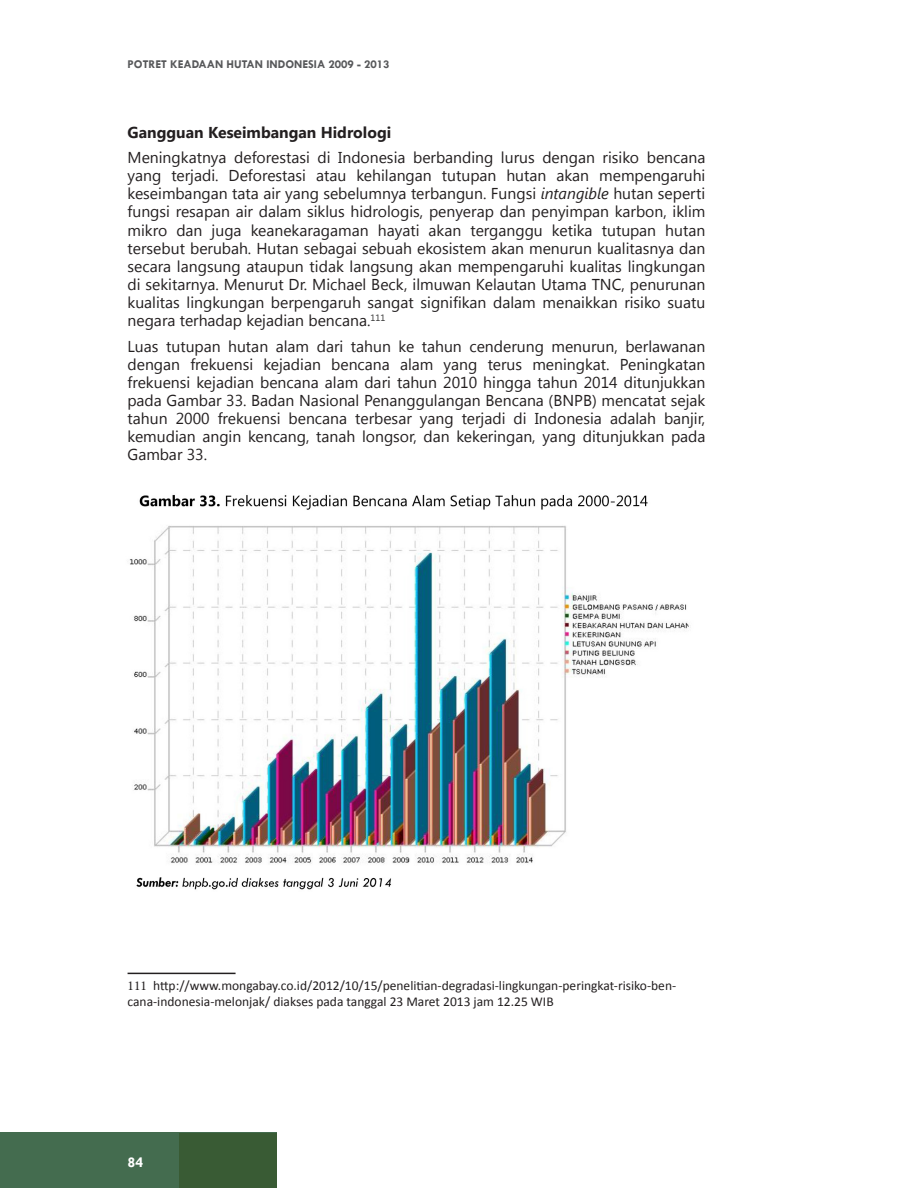
<style>
.page{position:relative;width:918px;height:1188px;background:#fff}
.page>*{position:absolute;margin:0;border:0;box-sizing:border-box;transform-origin:0 0}
.t1{font:15.75px/18.1px "Segoe UI";color:#231f20;text-align:justify}
.t2{font:700 15.75px "Segoe UI";color:#231f20}
.t3{font:700 15px "Tw Cen";color:#fff}
.t4{font:13.5px/16.2px "Calibri";color:#231f20}
.t5{font:700 12px "Tw Cen";color:#57585a}
.s1{font-style:italic}
.s2{font-family:"Minion Pro"}
</style>
<div class="page">
<div style="left:0;top:1133px;width:277px;height:55px;background:#446c4f"></div>
<div style="left:180px;top:1133px;width:97px;height:55px;background:#395b34"></div>
<hr style="left:128px;top:973px;width:108px;height:1px;background:#231f20">
<img style="left:129px;top:494px;width:560px;height:396px">
<p class="t5" style="left:128px;top:57px;width:264px">POTRET KEADAAN HUTAN INDONESIA 2009 - 2013</p>
<p class="t2" style="left:128px;top:121px;width:265px">Gangguan Keseimbangan Hidrologi</p>
<p class="t1" style="left:128px;top:148px;width:579px">Meningkatnya deforestasi di Indonesia berbanding lurus dengan risiko bencana yang terjadi. Deforestasi atau kehilangan tutupan hutan akan mempengaruhi keseimbangan tata air yang sebelumnya terbangun. Fungsi <span class="s1">intangible</span> hutan seperti fungsi resapan air dalam siklus hidrologis, penyerap dan penyimpan karbon, iklim mikro dan juga keanekaragaman hayati akan terganggu ketika tutupan hutan tersebut berubah. Hutan sebagai sebuah ekosistem akan menurun kualitasnya dan secara langsung ataupun tidak langsung akan mempengaruhi kualitas lingkungan di sekitarnya. Menurut Dr. Michael Beck, ilmuwan Kelautan Utama TNC, penurunan kualitas lingkungan berpengaruh sangat signifikan dalam menaikkan risiko suatu negara terhadap kejadian bencana.<sup>111</sup></p>
<p class="t1" style="left:128px;top:336px;width:579px">Luas tutupan hutan alam dari tahun ke tahun cenderung menurun, berlawanan dengan frekuensi kejadian bencana alam yang terus meningkat. Peningkatan frekuensi kejadian bencana alam dari tahun 2010 hingga tahun 2014 ditunjukkan pada Gambar 33. Badan Nasional Penanggulangan Bencana (BNPB) mencatat sejak tahun 2000 frekuensi bencana terbesar yang terjadi di Indonesia adalah banjir, kemudian angin kencang, tanah longsor, dan kekeringan, yang ditunjukkan pada Gambar 33.</p>
<p class="t4" style="left:128px;top:977px;width:550px"><span class="s2">111</span> http://www.mongabay.co.id/2012/10/15/penelitian-degradasi-lingkungan-peringkat-risiko-ben&shy;cana-indonesia-melonjak/ diakses pada tanggal 23 Maret 2013 jam 12.25 WIB</p>
<p class="t3" style="left:128px;top:1153px;width:17px">84</p>
</div>
